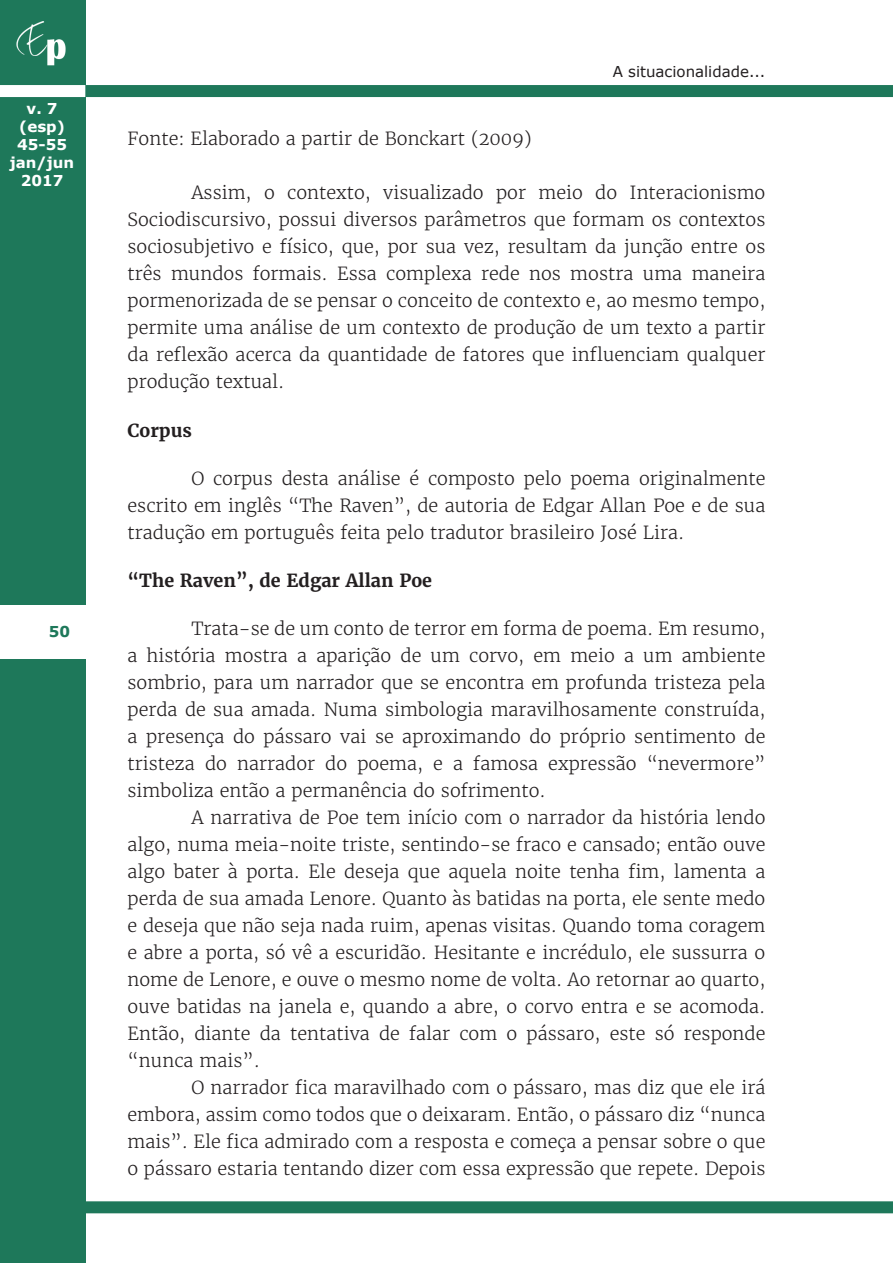
<style>
.page{position:relative;width:893px;height:1263px;background:#fff}
.page>*{position:absolute;margin:0;border:0;box-sizing:border-box;transform-origin:0 0}
.t1{font:300 18px/27px "Merriweather";color:#231f20;text-align:justify}
.t2{font:700 18px "Merriweather";color:#231f20}
.t3{font:700 15px/18px "Verdana";color:#fff;text-align:center}
.t4{font:15px "Verdana";color:#231f20}
.t5{font:700 15px "Verdana";color:#1e785a}
</style>
<div class="page">
<div style="left:0;top:0;width:85px;height:1263px;background:#1e785a"></div>
<img style="left:16px;top:21px;width:50px;height:45px">
<div style="left:85px;top:85px;width:808px;height:12px;background:#1e785a"></div>
<div style="left:0;top:85px;width:85px;height:12px;background:#fff"></div>
<div style="left:77px;top:1201px;width:816px;height:12px;background:#1e785a"></div>
<div style="left:0;top:605px;width:85px;height:53px;background:#fff"></div>
<p class="t3" style="left:10px;top:100px;width:66px">v. 7 (esp)<br>45-55 jan/jun<br>2017</p>
<p class="t5" style="left:49px;top:621px;width:23px">50</p>
<p class="t4" style="left:613px;top:61px;width:154px">A situacionalidade...</p>
<p class="t1" style="left:128px;top:125px;width:406px">Fonte: Elaborado a partir de Bonckart (2009)</p>
<p class="t1" style="left:128px;top:179px;width:639px;text-indent:64px">Assim, o contexto, visualizado por meio do Interacionismo Sociodiscursivo, possui diversos parâmetros que formam os contextos sociosubjetivo e físico, que, por sua vez, resultam da junção entre os três mundos formais. Essa complexa rede nos mostra uma maneira pormenorizada de se pensar o conceito de contexto e, ao mesmo tempo, permite uma análise de um contexto de produção de um texto a partir da reflexão acerca da quantidade de fatores que influenciam qualquer produção textual.</p>
<p class="t2" style="left:128px;top:419px;width:66px">Corpus</p>
<p class="t1" style="left:128px;top:465px;width:639px;text-indent:64px">O corpus desta análise é composto pelo poema originalmente escrito em inglês “The Raven”, de autoria de Edgar Allan Poe e de sua tradução em português feita pelo tradutor brasileiro José Lira.</p>
<p class="t2" style="left:128px;top:569px;width:306px">“The Raven”, de Edgar Allan Poe</p>
<p class="t1" style="left:128px;top:615px;width:639px;text-indent:64px">Trata-se de um conto de terror em forma de poema. Em resumo, a história mostra a aparição de um corvo, em meio a um ambiente sombrio, para um narrador que se encontra em profunda tristeza pela perda de sua amada. Numa simbologia maravilhosamente construída, a presença do pássaro vai se aproximando do próprio sentimento de tristeza do narrador do poema, e a famosa expressão “nevermore” simboliza então a permanência do sofrimento.</p>
<p class="t1" style="left:128px;top:804px;width:639px;text-indent:64px">A narrativa de Poe tem início com o narrador da história lendo algo, numa meia-noite triste, sentindo-se fraco e cansado; então ouve algo bater à porta. Ele deseja que aquela noite tenha fim, lamenta a perda de sua amada Lenore. Quanto às batidas na porta, ele sente medo e deseja que não seja nada ruim, apenas visitas. Quando toma coragem e abre a porta, só vê a escuridão. Hesitante e incrédulo, ele sussurra o nome de Lenore, e ouve o mesmo nome de volta. Ao retornar ao quarto, ouve batidas na janela e, quando a abre, o corvo entra e se acomoda.<br>Então, diante da tentativa de falar com o pássaro, este só responde “nunca mais”.</p>
<p class="t1" style="left:128px;top:1074px;width:639px;text-indent:64px">O narrador fica maravilhado com o pássaro, mas diz que ele irá embora, assim como todos que o deixaram. Então, o pássaro diz “nunca mais”. Ele fica admirado com a resposta e começa a pensar sobre o que o pássaro estaria tentando dizer com essa expressão que repete. Depois</p>
</div>
